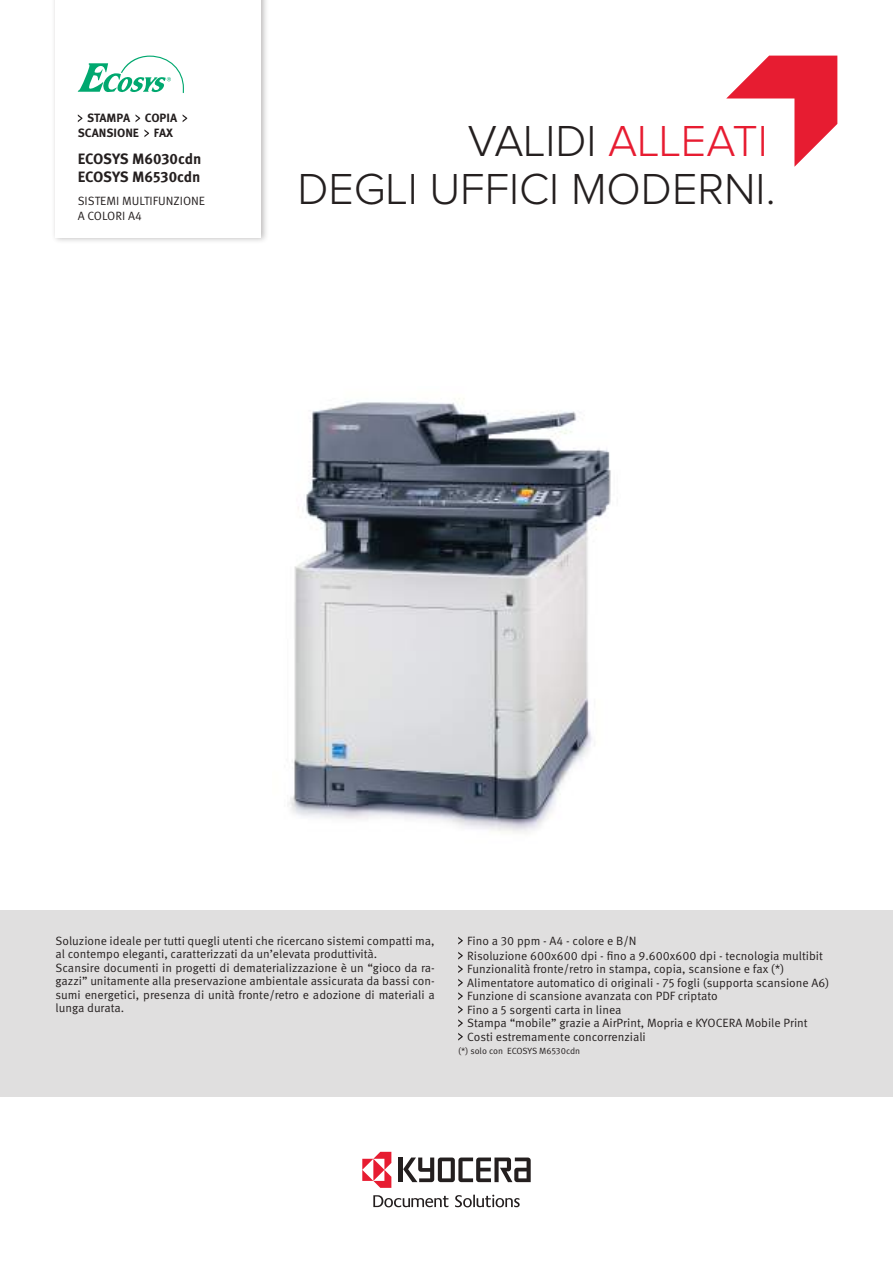
<style>
.page{position:relative;width:893px;height:1263px;background:#fff}
.page>*{position:absolute;margin:0;border:0;box-sizing:border-box;transform-origin:0 0}
.t1{font:300 45px/48px "Proxima Nova";color:#241f1f;text-align:right}
.t2{font:700 15px/18px "Meta Pro";letter-spacing:-.01em;color:#241f1f}
.t3{font:12px/13.5px "Meta Pro Norm";color:#241f1f}
.t4{font:700 12px/15px "Meta Pro";color:#241f1f}
.t5{font:9px "Meta Pro Norm";letter-spacing:-.005em;color:#241f1f}
.s1{color:#e71c31}
</style>
<div class="page">
<img style="left:288px;top:398px;width:323px;height:435px">
<div style="left:0;top:910px;width:893px;height:186px;background:#e0dfdf"></div>
<div style="left:51px;top:0;width:217px;height:244px;background:#241f1f;opacity:.3"></div>
<div style="left:56px;top:0;width:205px;height:238px;background:#fff"></div>
<hr style="left:399px;top:1157px;width:4px;height:25px;background:#241f1f">
<svg style="left:403px;top:1157px;width:128px;height:25px"></svg>
<svg style="left:362px;top:1152px;width:29px;height:36px"></svg>
<svg style="left:455px;top:1195px;width:65px;height:12px"></svg>
<svg style="left:373px;top:1195px;width:75px;height:12px"></svg>
<svg style="left:78px;top:56px;width:106px;height:37px"></svg>
<svg style="left:726px;top:56px;width:111px;height:111px"></svg>
<svg style="left:458px;top:937px;width:5px;height:7px"></svg>
<svg style="left:458px;top:952px;width:5px;height:7px"></svg>
<svg style="left:458px;top:965px;width:5px;height:8px"></svg>
<svg style="left:458px;top:979px;width:5px;height:7px"></svg>
<svg style="left:458px;top:992px;width:5px;height:8px"></svg>
<svg style="left:458px;top:1006px;width:5px;height:7px"></svg>
<svg style="left:458px;top:1019px;width:5px;height:8px"></svg>
<svg style="left:458px;top:1033px;width:5px;height:7px"></svg>
<svg style="left:78px;top:114px;width:4px;height:8px"></svg>
<svg style="left:136px;top:115px;width:4px;height:7px"></svg>
<svg style="left:183px;top:114px;width:4px;height:8px"></svg>
<svg style="left:144px;top:129px;width:5px;height:8px"></svg>
<p class="t4" style="left:78px;top:110px;width:101px;text-indent:9px">STAMPA COPIA<br>SCANSIONE FAX</p>
<p class="t2" style="left:78px;top:149px;width:125px">ECOSYS M6030cdn<br>ECOSYS M6530cdn</p>
<p class="t3" style="left:78px;top:193px;width:129px;line-height:15px">SISTEMI MULTIFUNZIONE<br>A COLORI A4</p>
<h1 class="t1" style="left:297px;top:119px;width:480px">VALIDI <span class="s1">ALLEATI<br></span>DEGLI UFFICI MODERNI.</h1>
<p class="t3" style="left:56px;top:933px;width:381px">Soluzione ideale per tutti quegli utenti che ricercano sistemi compatti ma, al contempo eleganti, caratterizzati da un’elevata produttività.<br>Scansire documenti in progetti di dematerializzazione è un “gioco da ra&shy;gazzi” unitamente alla preservazione ambientale assicurata da bassi con&shy;sumi energetici, presenza di unità fronte/retro e adozione di materiali a lunga durata.</p>
<p class="t3" style="left:467px;top:932px;width:357px;line-height:15px">Fino a 30 ppm - A4 - colore e B/N<br>Risoluzione 600x600 dpi - fino a 9.600x600 dpi - tecnologia multibit</p>
<p class="t3" style="left:467px;top:961px;width:364px">Funzionalità fronte/retro in stampa, copia, scansione e fax (*)<br>Alimentatore automatico di originali - 75 fogli (supporta scansione A6)<br>Funzione di scansione avanzata con PDF criptato<br>Fino a 5 sorgenti carta in linea<br>Stampa “mobile” grazie a AirPrint, Mopria e KYOCERA Mobile Print Costi estremamente concorrenziali</p>
<p class="t5" style="left:458px;top:1044px;width:124px">(*) solo con ECOSYS M6530cdn</p>
</div>
